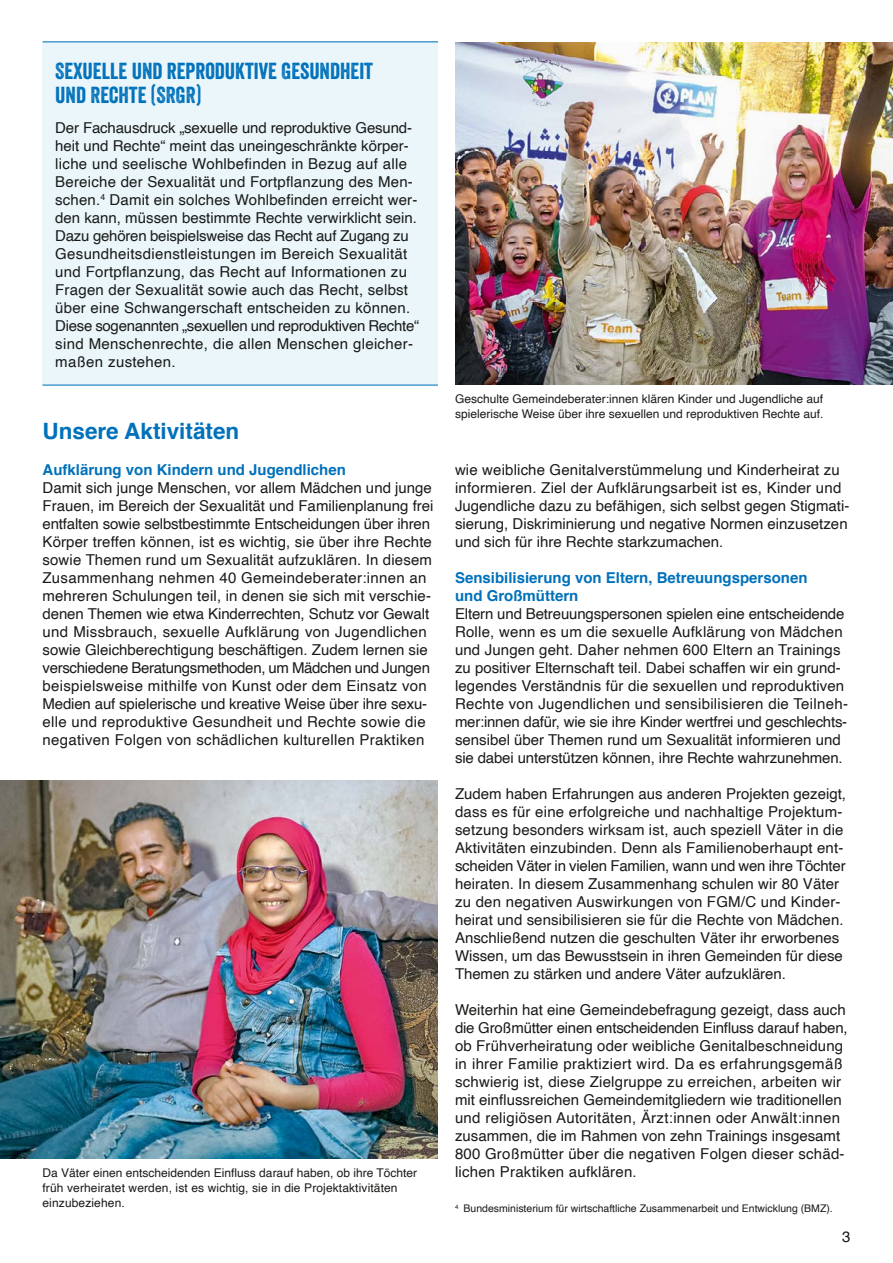
<style>
.page{position:relative;width:893px;height:1263px;background:#fff}
.page>*{position:absolute;margin:0;border:0;box-sizing:border-box;transform-origin:0 0}
.t1{font:22.5px/24px "Veneer";color:#0071bb}
.t2{font:700 22.5px "Helvetica";color:#0071bb}
.t3{font:15px/18px "Helvetica";letter-spacing:.005em;color:#1a1a18}
.t4{font:700 15px/18px "Helvetica";color:#0071bb}
.t5{font:12px/15px "Helvetica";color:#1a1a18}
.t6{font:10.5px "Helvetica";color:#1a1a18}
</style>
<div class="page">
<div style="left:43px;top:43px;width:395px;height:342px;background:#eaf6fa"></div>
<hr style="left:43px;top:41px;width:395px;height:1px;background:#0071bb">
<hr style="left:43px;top:385px;width:395px;height:1px;background:#0071bb">
<img style="left:0;top:781px;width:438px;height:378px">
<img style="left:455px;top:43px;width:438px;height:342px">
<h1 class="t1" style="left:55px;top:58px;width:319px">SEXUELLE UND REPRODUKTIVE GESUNDHEIT<br>UND RECHTE (SRGR)</h1>
<p class="t3" style="left:55px;top:119px;width:365px">Der Fachausdruck „sexuelle und reproduktive Gesund&shy;heit und Rechte“ meint das uneingeschränkte körper&shy;liche und seelische Wohlbefinden in Bezug auf alle Bereiche der Sexualität und Fortpflanzung des Men&shy;schen.<sup>4</sup> Damit ein solches Wohlbefinden erreicht wer&shy;den kann, müssen bestimmte Rechte verwirklicht sein.<br>Dazu gehören beispielsweise das Recht auf Zugang zu Gesundheitsdienstleistungen im Bereich Sexualität und Fortpflanzung, das Recht auf Informationen zu Fragen der Sexualität sowie auch das Recht, selbst über eine Schwangerschaft entscheiden zu können.<br>Diese sogenannten „sexuellen und reproduktiven Rechte“ sind Menschenrechte, die allen Menschen gleicher&shy;maßen zustehen.</p>
<h1 class="t2" style="left:43px;top:412px;width:198px">Unsere Aktivitäten</h1>
<p class="t4" style="left:43px;top:460px;width:305px">Aufklärung von Kindern und Jugendlichen</p>
<p class="t3" style="left:43px;top:479px;width:392px">Damit sich junge Menschen, vor allem Mädchen und junge Frauen, im Bereich der Sexualität und Familienplanung frei entfalten sowie selbstbestimmte Entscheidungen über ihren Körper treffen können, ist es wichtig, sie über ihre Rechte sowie Themen rund um Sexualität aufzuklären. In diesem Zusammenhang nehmen 40 Gemeindeberater:innen an mehreren Schulungen teil, in denen sie sich mit verschie&shy;denen Themen wie etwa Kinderrechten, Schutz vor Gewalt und Missbrauch, sexuelle Aufklärung von Jugendlichen sowie Gleichberechtigung beschäftigen. Zudem lernen sie verschiedene Beratungsmethoden, um Mädchen und Jungen beispielsweise mithilfe von Kunst oder dem Einsatz von Medien auf spielerische und kreative Weise über ihre sexu&shy;elle und reproduktive Gesundheit und Rechte sowie die negativen Folgen von schädlichen kulturellen Praktiken</p>
<p class="t5" style="left:455px;top:391px;width:370px">Geschulte Gemeindeberater:innen klären Kinder und Jugendliche auf spielerische Weise über ihre sexuellen und reproduktiven Rechte auf.</p>
<p class="t3" style="left:455px;top:461px;width:396px">wie weibliche Genitalverstümmelung und Kinderheirat zu informieren. Ziel der Aufklärungsarbeit ist es, Kinder und Jugendliche dazu zu befähigen, sich selbst gegen Stigmati&shy;sierung, Diskriminierung und negative Normen einzusetzen und sich für ihre Rechte starkzumachen.</p>
<p class="t4" style="left:455px;top:568px;width:354px">Sensibilisierung von Eltern, Betreuungspersonen und Großmüttern</p>
<p class="t3" style="left:455px;top:605px;width:395px">Eltern und Betreuungspersonen spielen eine entscheidende Rolle, wenn es um die sexuelle Aufklärung von Mädchen und Jungen geht. Daher nehmen 600 Eltern an Trainings zu positiver Elternschaft teil. Dabei schaffen wir ein grund&shy;legendes Verständnis für die sexuellen und reproduktiven Rechte von Jugendlichen und sensibilisieren die Teilneh&shy;mer:innen dafür, wie sie ihre Kinder wertfrei und geschlechts&shy;sensibel über Themen rund um Sexualität informieren und sie dabei unterstützen können, ihre Rechte wahrzunehmen.</p>
<p class="t3" style="left:455px;top:785px;width:393px">Zudem haben Erfahrungen aus anderen Projekten gezeigt, dass es für eine erfolgreiche und nachhaltige Projektum&shy;setzung besonders wirksam ist, auch speziell Väter in die Aktivitäten einzubinden. Denn als Familienoberhaupt ent&shy;scheiden Väter in vielen Familien, wann und wen ihre Töchter heiraten. In diesem Zusammenhang schulen wir 80 Väter zu den negativen Auswirkungen von FGM/C und Kinder&shy;heirat und sensibilisieren sie für die Rechte von Mädchen.<br>Anschließend nutzen die geschulten Väter ihr erworbenes Wissen, um das Bewusstsein in ihren Gemeinden für diese Themen zu stärken und andere Väter aufzuklären.</p>
<p class="t3" style="left:455px;top:1001px;width:394px">Weiterhin hat eine Gemeindebefragung gezeigt, dass auch die Großmütter einen entscheidenden Einfluss darauf haben, ob Frühverheiratung oder weibliche Genitalbeschneidung in ihrer Familie praktiziert wird. Da es erfahrungsgemäß schwierig ist, diese Zielgruppe zu erreichen, arbeiten wir mit einflussreichen Gemeindemitgliedern wie traditionellen und religiösen Autoritäten, Ärzt:innen oder Anwält:innen zusammen, die im Rahmen von zehn Trainings insgesamt 800 Großmütter über die negativen Folgen dieser schäd-</p>
<p class="t5" style="left:43px;top:1165px;width:376px">Da Väter einen entscheidenden Einfluss darauf haben, ob ihre Töchter</p>
<p class="t3" style="left:455px;top:1163px;width:183px">lichen Praktiken aufklären.</p>
<p class="t5" style="left:43px;top:1180px;width:357px">früh verheiratet werden, ist es wichtig, sie in die Projektaktivitäten einzubeziehen.</p>
<p class="t6" style="left:455px;top:1200px;width:379px"><sup>4</sup> Bundesministerium für wirtschaftliche Zusammenarbeit und Entwicklung (BMZ).</p>
<p class="t3" style="left:842px;top:1228px;width:10px">3</p>
</div>
